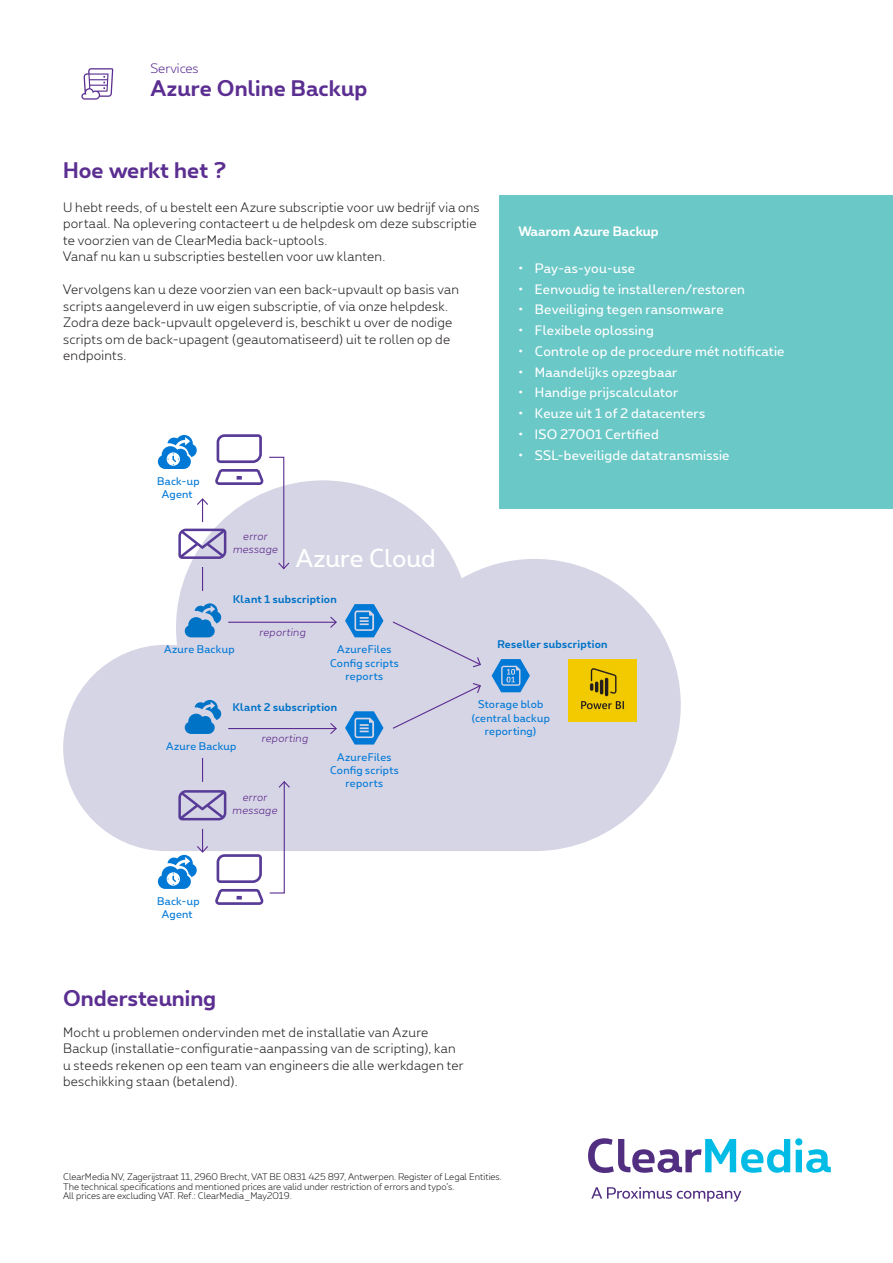
<style>
.page{position:relative;width:893px;height:1263px;background:#fff}
.page>*{position:absolute;margin:0;border:0;box-sizing:border-box;transform-origin:0 0}
.Intro_text___subtitl{font:24px "Proximus";letter-spacing:-.005em;color:#fff}
.Intro_text___subtitl-2{font:700 21px "Proximus";color:#5b2e91}
.Intro_text___subtitl-3{font:300 12.75px/16.5px "Proximus";letter-spacing:.015em;color:#231f20}
.Intro_text___subtitl-4{font:12.75px "Proximus";letter-spacing:.02em;color:#fff}
.Intro_text___subtitl-5{font:700 12.75px "Proximus";color:#fff}
.t1{font:300 12.75px "Proximus";color:#5b2e91}
.Intro_text___subtitl-6{font:10.35px/13.4px "Proximus";letter-spacing:.025em;color:#0078d6;text-align:center}
.Intro_text___subtitl-7{font:700 10.35px "Proximus";letter-spacing:.025em;color:#0073c7}
.Intro_text___subtitl-8{font:italic 300 10.35px/13.4px "Proximus";letter-spacing:.025em;color:#551e85;text-align:center}
.t2{font:300 9px/9.8px "Proximus";color:#231f20}
</style>
<div class="page">
<svg style="left:63px;top:480px;width:618px;height:371px;fill:#d6d5e5"></svg>
<div style="left:500px;top:196px;width:393px;height:313px;background:#6ac8c7"></div>
<svg style="left:591px;top:1187px;width:150px;height:15px"></svg>
<svg style="left:588px;top:1138px;width:243px;height:35px"></svg>
<svg style="left:81px;top:68px;width:32px;height:32px"></svg>
<svg style="left:345px;top:604px;width:38px;height:33px"></svg>
<svg style="left:185px;top:603px;width:36px;height:34px"></svg>
<svg style="left:345px;top:711px;width:38px;height:33px"></svg>
<svg style="left:185px;top:700px;width:36px;height:34px"></svg>
<hr style="left:228px;top:728px;width:108px;height:1px;background:#5c2d91">
<svg style="left:329px;top:722px;width:9px;height:13px"></svg>
<hr style="left:228px;top:622px;width:108px;height:1px;background:#5c2d91">
<svg style="left:329px;top:615px;width:9px;height:14px"></svg>
<svg style="left:158px;top:434px;width:133px;height:157px"></svg>
<svg style="left:158px;top:758px;width:133px;height:147px"></svg>
<img style="left:569px;top:659px;width:68px;height:63px">
<svg style="left:492px;top:659px;width:38px;height:33px"></svg>
<div style="left:391px;top:682px;width:91px;height:48px;background:#d6d5e5"></div>
<div style="left:391px;top:620px;width:91px;height:48px;background:#d6d5e5"></div>
<p class="t1" style="left:150px;top:60px;width:50px">Services</p>
<p class="Intro_text___subtitl-2" style="left:150px;top:73px;width:219px">Azure Online Backup</p>
<p class="Intro_text___subtitl-2" style="left:63px;top:155px;width:165px">Hoe werkt het ?</p>
<p class="Intro_text___subtitl-3" style="left:63px;top:198px;width:418px">U hebt reeds, of u bestelt een Azure subscriptie voor uw bedrijf via ons portaal. Na oplevering contacteert u de helpdesk om deze subscriptie te voorzien van de ClearMedia back-uptools.<br>Vanaf nu kan u subscripties bestellen voor uw klanten.</p>
<p class="Intro_text___subtitl-3" style="left:63px;top:281px;width:397px">Vervolgens kan u deze voorzien van een back-upvault op basis van scripts aangeleverd in uw eigen subscriptie, of via onze helpdesk.<br>Zodra deze back-upvault opgeleverd is, beschikt u over de nodige scripts om de back-upagent (geautomatiseerd) uit te rollen op de endpoints.</p>
<p class="Intro_text___subtitl-6" style="left:157px;top:474px;width:44px">Back-up<br>Agent</p>
<p class="Intro_text___subtitl-8" style="left:233px;top:529px;width:46px">error message</p>
<p class="Intro_text___subtitl" style="left:296px;top:541px;width:141px">Azure Cloud</p>
<p class="Intro_text___subtitl-7" style="left:233px;top:592px;width:105px">Klant 1 subscription</p>
<p class="Intro_text___subtitl-8" style="left:259px;top:625px;width:48px">reporting</p>
<p class="Intro_text___subtitl-6" style="left:164px;top:642px;width:72px">Azure Backup</p>
<p class="Intro_text___subtitl-6" style="left:330px;top:642px;width:70px">AzureFiles<br>Config scripts reports</p>
<p class="Intro_text___subtitl-5" style="left:518px;top:222px;width:142px">Waarom Azure Backup</p>
<p class="Intro_text___subtitl-4" style="left:518px;top:259px;width:118px">• Pay-as-you-use</p>
<p class="Intro_text___subtitl-4" style="left:518px;top:280px;width:228px">• Eenvoudig te installeren/restoren</p>
<p class="Intro_text___subtitl-4" style="left:518px;top:301px;width:207px">• Beveiliging tegen ransomware</p>
<p class="Intro_text___subtitl-4" style="left:518px;top:321px;width:137px">• Flexibele oplossing</p>
<p class="Intro_text___subtitl-4" style="left:518px;top:342px;width:268px">• Controle op de procedure mét notificatie</p>
<p class="Intro_text___subtitl-4" style="left:518px;top:363px;width:160px">• Maandelijks opzegbaar</p>
<p class="Intro_text___subtitl-4" style="left:518px;top:384px;width:161px">• Handige prijscalculator</p>
<p class="Intro_text___subtitl-4" style="left:518px;top:404px;width:188px">• Keuze uit 1 of 2 datacenters</p>
<p class="Intro_text___subtitl-4" style="left:518px;top:425px;width:142px">• ISO 27001 Certified</p>
<p class="Intro_text___subtitl-4" style="left:518px;top:446px;width:213px">• SSL-beveiligde datatransmissie</p>
<p class="Intro_text___subtitl-7" style="left:497px;top:637px;width:112px">Reseller subscription</p>
<p class="Intro_text___subtitl-7" style="left:233px;top:700px;width:106px">Klant 2 subscription</p>
<p class="Intro_text___subtitl-6" style="left:166px;top:739px;width:72px">Azure Backup</p>
<p class="Intro_text___subtitl-8" style="left:262px;top:731px;width:48px">reporting</p>
<p class="Intro_text___subtitl-8" style="left:233px;top:790px;width:46px">error message</p>
<p class="Intro_text___subtitl-6" style="left:330px;top:749px;width:70px">AzureFiles<br>Config scripts reports</p>
<p class="Intro_text___subtitl-6" style="left:471px;top:697px;width:80px">Storage blob (central backup reporting)</p>
<p class="Intro_text___subtitl-6" style="left:157px;top:894px;width:44px">Back-up<br>Agent</p>
<p class="Intro_text___subtitl-2" style="left:63px;top:983px;width:155px">Ondersteuning</p>
<p class="Intro_text___subtitl-3" style="left:63px;top:1023px;width:402px">Mocht u problemen ondervinden met de installatie van Azure Backup (installatie-configuratie-aanpassing van de scripting), kan u steeds rekenen op een team van engineers die alle werkdagen ter beschikking staan (betalend).</p>
<p class="t2" style="left:63px;top:1171px;width:440px">ClearMedia NV, Zagerijstraat 11, 2960 Brecht, VAT BE 0831 425 897, Antwerpen. Register of Legal Entities.<br>The technical specifications and mentioned prices are valid under restriction of errors and typo’s.</p>
<p class="t2" style="left:63px;top:1190px;width:230px">All prices are excluding VAT. Ref.: ClearMedia_May2019.</p>
</div>
